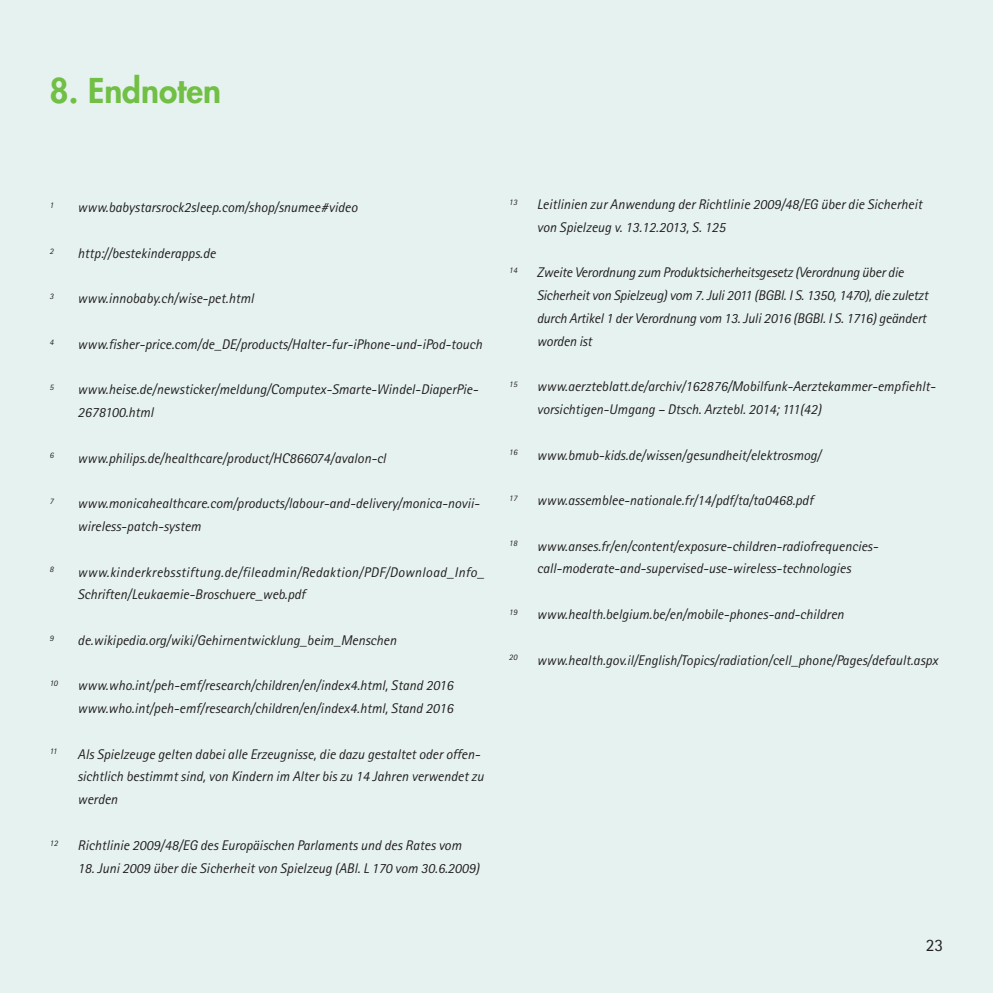
<style>
.page{position:relative;width:993px;height:993px;background:#fff}
.page>*{position:absolute;margin:0;border:0;box-sizing:border-box;transform-origin:0 0}
.t1{font:800 33.25px "Futura";color:#71bf44}
.t2{font:17.5px "Agfa Rotis Sans Serif";color:#231f20}
.t3{font:italic 14px/22.8px "Agfa Rotis Sans Serif";color:#231f20}
.t4{font:italic 14px/22.8px "Agfa Rotis Sans Serif";letter-spacing:.02em;color:#231f20}
.t5{font:italic 8.4px "Agfa Rotis Sans Serif";color:#231f20}
</style>
<div class="page">
<div style="left:0;top:0;width:992px;height:992px;background:#e5f2ef"></div>
<h1 class="t1" style="left:50px;top:74px;width:173px">8. Endnoten</h1>
<p class="t5" style="left:50px;top:202px;width:6px">1</p>
<p class="t3" style="left:78px;top:197px;width:281px">www.babystarsrock2sleep.com/shop/snumee#video</p>
<p class="t5" style="left:50px;top:248px;width:6px">2</p>
<p class="t3" style="left:78px;top:243px;width:139px">http://bestekinderapps.de</p>
<p class="t5" style="left:50px;top:293px;width:6px">3</p>
<p class="t3" style="left:78px;top:288px;width:178px">www.innobaby.ch/wise-pet.html</p>
<p class="t5" style="left:50px;top:339px;width:6px">4</p>
<p class="t3" style="left:78px;top:334px;width:406px">www.fisher-price.com/de_DE/products/Halter-fur-iPhone-und-iPod-touch</p>
<p class="t5" style="left:50px;top:384px;width:6px">5</p>
<p class="t3" style="left:77px;top:379px;width:402px">www.heise.de/newsticker/meldung/Computex-Smarte-Windel-DiaperPie-<br>2678100.html</p>
<p class="t5" style="left:50px;top:452px;width:6px">6</p>
<p class="t3" style="left:78px;top:448px;width:310px">www.philips.de/healthcare/product/HC866074/avalon-cl</p>
<p class="t5" style="left:50px;top:497px;width:6px">7</p>
<p class="t3" style="left:77px;top:493px;width:403px">www.monicahealthcare.com/products/labour-and-delivery/monica-novii&shy;wireless-patch-system</p>
<p class="t5" style="left:50px;top:566px;width:6px">8</p>
<p class="t4" style="left:77px;top:561px;width:408px">www.kinderkrebsstiftung.de/fileadmin/Redaktion/PDF/Download_Info_<br>Schriften/Leukaemie-Broschuere_web.pdf</p>
<p class="t5" style="left:50px;top:634px;width:6px">9</p>
<p class="t3" style="left:78px;top:630px;width:320px">de.wikipedia.org/wiki/Gehirnentwicklung_beim_Menschen</p>
<p class="t5" style="left:50px;top:680px;width:10px">10</p>
<p class="t3" style="left:77px;top:675px;width:377px">www.who.int/peh-emf/research/children/en/index4.html, Stand 2016 www.who.int/peh-emf/research/children/en/index4.html, Stand 2016</p>
<p class="t5" style="left:50px;top:748px;width:9px">11</p>
<p class="t3" style="left:77px;top:743px;width:408px">Als Spielzeuge gelten dabei alle Erzeugnisse, die dazu gestaltet oder offen&shy;sichtlich bestimmt sind, von Kindern im Alter bis zu 14 Jahren verwendet zu werden</p>
<p class="t5" style="left:50px;top:839px;width:10px">12</p>
<p class="t3" style="left:78px;top:834px;width:385px">Richtlinie 2009/48/EG des Europäischen Parlaments und des Rates vom</p>
<p class="t3" style="left:77px;top:857px;width:403px">18. Juni 2009 über die Sicherheit von Spielzeug (ABl. L 170 vom 30.6.2009)</p>
<p class="t5" style="left:508px;top:199px;width:10px">13</p>
<p class="t3" style="left:536px;top:194px;width:386px">Leitlinien zur Anwendung der Richtlinie 2009/48/EG über die Sicherheit von Spielzeug v. 13.12.2013, S. 125</p>
<p class="t5" style="left:508px;top:267px;width:10px">14</p>
<p class="t3" style="left:536px;top:263px;width:393px">Zweite Verordnung zum Produktsicherheitsgesetz (Verordnung über die Sicherheit von Spielzeug) vom 7. Juli 2011 (BGBl. I S. 1350, 1470), die zuletzt durch Artikel 1 der Verordnung vom 13. Juli 2016 (BGBl. I S. 1716) geändert worden ist</p>
<p class="t5" style="left:508px;top:381px;width:10px">15</p>
<p class="t3" style="left:536px;top:376px;width:400px">www.aerzteblatt.de/archiv/162876/Mobilfunk-Aerztekammer-empfiehlt&shy;vorsichtigen-Umgang – Dtsch. Arztebl. 2014; 111(42)</p>
<p class="t5" style="left:508px;top:449px;width:10px">16</p>
<p class="t3" style="left:536px;top:445px;width:285px">www.bmub-kids.de/wissen/gesundheit/elektrosmog/</p>
<p class="t5" style="left:508px;top:495px;width:10px">17</p>
<p class="t3" style="left:536px;top:490px;width:278px">www.assemblee-nationale.fr/14/pdf/ta/ta0468.pdf</p>
<p class="t5" style="left:508px;top:540px;width:10px">18</p>
<p class="t3" style="left:536px;top:536px;width:343px">www.anses.fr/en/content/exposure-children-radiofrequencies&shy;call-moderate-and-supervised-use-wireless-technologies</p>
<p class="t5" style="left:508px;top:608px;width:10px">19</p>
<p class="t3" style="left:536px;top:604px;width:308px">www.health.belgium.be/en/mobile-phones-and-children</p>
<p class="t5" style="left:508px;top:654px;width:10px">20</p>
<p class="t3" style="left:536px;top:649px;width:402px">www.health.gov.il/English/Topics/radiation/cell_phone/Pages/default.aspx</p>
<p class="t2" style="left:925px;top:938px;width:19px">23</p>
</div>
